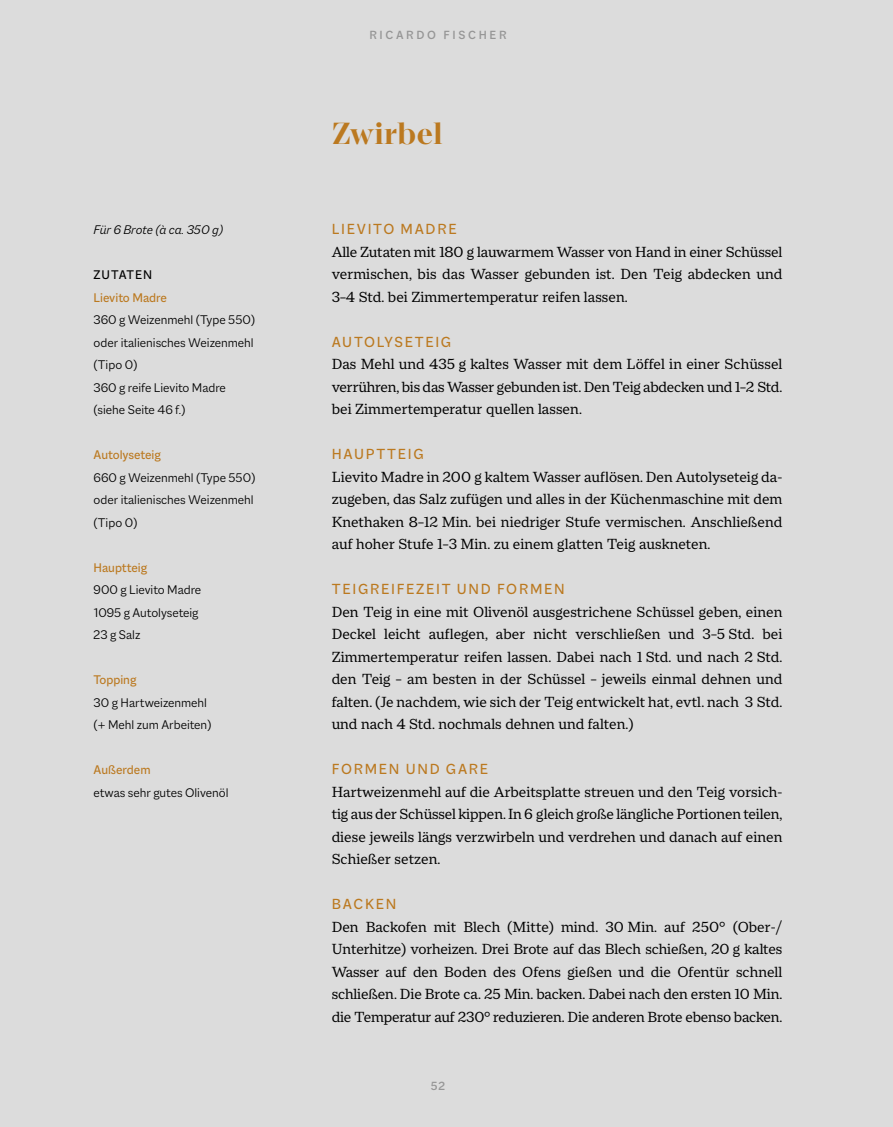
<style>
.page{position:relative;width:893px;height:1127px;background:#dcdcdc}
.page>*{position:absolute;margin:0;border:0;box-sizing:border-box;transform-origin:0 0}
.t1{font:700 33px "Macklin Display";letter-spacing:.01em;color:#bb7920}
.t2{font:15.75px/22.5px "Macklin Text";color:#000;text-align:justify}
.t3{font:15.75px "Macklin Sans";letter-spacing:.11em;color:#bb7920}
.t4{font:300 13.5px/22.5px "Macklin Sans";color:#000}
.t5{font:13.5px "Macklin Sans";color:#bb7920}
.t6{font:italic 300 13.5px "Macklin Sans";color:#000}
.t7{font:13.5px "Macklin Sans";letter-spacing:.07em;color:#000}
.t8{font:500 12.75px "Macklin Sans";letter-spacing:.21em;color:#969696}
</style>
<div class="page">
<p class="t6" style="left:94px;top:225px;width:131px">Für 6 Brote (à ca. 350 g)</p>
<p class="t7" style="left:94px;top:270px;width:60px">ZUTATEN</p>
<p class="t5" style="left:94px;top:293px;width:75px">Lievito Madre</p>
<p class="t4" style="left:94px;top:309px;width:163px">360 g Weizenmehl (Type 550) oder italienisches Weizenmehl (Tipo 0)<br>360 g reife Lievito Madre (siehe Seite 46 f.)</p>
<p class="t5" style="left:94px;top:450px;width:69px">Autolyseteig</p>
<p class="t4" style="left:94px;top:466px;width:164px">660 g Weizenmehl (Type 550) oder italienisches Weizenmehl (Tipo 0)</p>
<p class="t5" style="left:94px;top:563px;width:55px">Hauptteig</p>
<p class="t4" style="left:94px;top:579px;width:109px">900 g Lievito Madre<br>1095 g Autolyseteig<br>23 g Salz</p>
<p class="t5" style="left:94px;top:675px;width:44px">Topping</p>
<p class="t4" style="left:94px;top:691px;width:120px">30 g Hartweizenmehl (+ Mehl zum Arbeiten)</p>
<p class="t5" style="left:94px;top:765px;width:59px">Außerdem</p>
<p class="t4" style="left:94px;top:781px;width:136px">etwas sehr gutes Olivenöl</p>
<p class="t8" style="left:369px;top:31px;width:139px">RICARDO FISCHER</p>
<h1 class="t1" style="left:332px;top:122px;width:112px">Zwirbel</h1>
<p class="t3" style="left:332px;top:224px;width:126px">LIEVITO MADRE</p>
<p class="t2" style="left:332px;top:241px;width:452px">Alle Zutaten mit 180 g lauwarmem Wasser von Hand in einer Schüssel vermischen, bis das Wasser gebunden ist. Den Teig abdecken und 3–4 Std. bei Zimmertemperatur reifen lassen.</p>
<p class="t3" style="left:332px;top:336px;width:121px">AUTOLYSETEIG</p>
<p class="t2" style="left:332px;top:353px;width:452px">Das Mehl und 435 g kaltes Wasser mit dem Löffel in einer Schüssel verrühren, bis das Wasser gebunden ist. Den Teig abdecken und 1–2 Std. bei Zimmertemperatur quellen lassen.</p>
<p class="t3" style="left:332px;top:449px;width:94px">HAUPTTEIG</p>
<p class="t2" style="left:332px;top:466px;width:452px">Lievito Madre in 200 g kaltem Wasser auflösen. Den Autolyseteig da&shy;zugeben, das Salz zufügen und alles in der Küchenmaschine mit dem Knethaken 8–12 Min. bei niedriger Stufe vermischen. Anschließend auf hoher Stufe 1–3 Min. zu einem glatten Teig auskneten.</p>
<p class="t3" style="left:332px;top:584px;width:235px">TEIGREIFEZEIT UND FORMEN</p>
<p class="t2" style="left:332px;top:601px;width:452px">Den Teig in eine mit Olivenöl ausgestrichene Schüssel geben, einen Deckel leicht auflegen, aber nicht verschließen und 3–5 Std. bei Zimmertemperatur reifen lassen. Dabei nach 1 Std. und nach 2 Std. den Teig – am besten in der Schüssel – jeweils einmal dehnen und falten. (Je nachdem, wie sich der Teig entwickelt hat, evtl. nach 3 Std. und nach 4 Std. nochmals dehnen und falten.)</p>
<p class="t3" style="left:332px;top:764px;width:158px">FORMEN UND GARE</p>
<p class="t2" style="left:332px;top:781px;width:452px">Hartweizenmehl auf die Arbeitsplatte streuen und den Teig vorsich&shy;tig aus der Schüssel kippen. In 6 gleich große längliche Portionen teilen, diese jeweils längs verzwirbeln und verdrehen und danach auf einen Schießer setzen.</p>
<p class="t3" style="left:332px;top:899px;width:66px">BACKEN</p>
<p class="t2" style="left:332px;top:916px;width:452px">Den Backofen mit Blech (Mitte) mind. 30 Min. auf 250° (Ober-/ Unterhitze) vorheizen. Drei Brote auf das Blech schießen, 20 g kaltes Wasser auf den Boden des Ofens gießen und die Ofentür schnell schließen. Die Brote ca. 25 Min. backen. Dabei nach den ersten 10 Min. die Temperatur auf 230° reduzieren. Die anderen Brote ebenso backen.</p>
<p class="t8" style="left:431px;top:1081px;width:16px">52</p>
</div>
